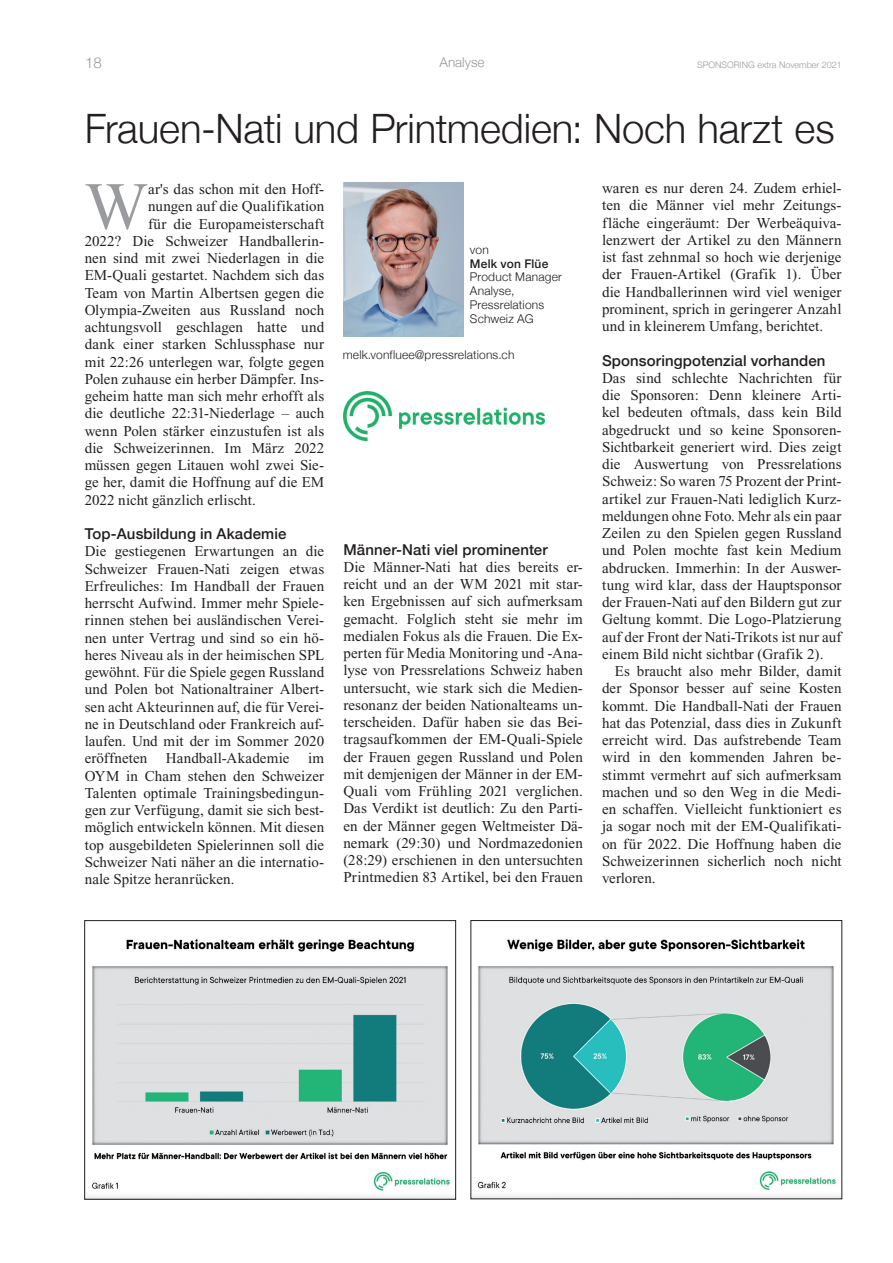
<style>
.page{position:relative;width:893px;height:1263px;background:#fff}
.page>*{position:absolute;margin:0;border:0;box-sizing:border-box;transform-origin:0 0}
.t1{font:67.05px "Times New Roman";color:#999b9e}
.t2{font:300 40.5px "Helvetica Neue";letter-spacing:-.005em;color:#231f20}
.t3{font:15px/17.2px "Times New Roman";letter-spacing:.005em;color:#231f20;text-align:justify}
.t4{font:500 15px "Helvetica Neue";letter-spacing:.01em;color:#231f20}
.t5{font:300 15px "Helvetica Neue";color:#999b9e}
.t6{font:300 13.5px "Helvetica Neue";color:#999b9e}
.t7{font:300 12px/13.8px "Helvetica Neue";letter-spacing:.015em;color:#231f20}
.t8{font:500 12px "Helvetica Neue";letter-spacing:.015em;color:#231f20}
.t9{font:300 9px "Helvetica Neue";color:#999b9e}
</style>
<div class="page">
<img style="left:344px;top:391px;width:201px;height:49px">
<img style="left:344px;top:182px;width:119px;height:154px">
<img style="left:86px;top:939px;width:368px;height:258px">
<div style="left:84px;top:920px;width:372px;height:279px;border:1px solid #231f20"></div>
<img style="left:472px;top:939px;width:368px;height:258px">
<p class="t5" style="left:85px;top:50px;width:18px">18</p>
<p class="t6" style="left:440px;top:52px;width:47px">Analyse</p>
<p class="t9" style="left:697px;top:57px;width:146px">SPONSORING extra November 2021</p>
<p class="t2" style="left:85px;top:96px;width:751px">Frauen-Nati und Printmedien: Noch harzt es</p>
<p class="t1" style="left:85px;top:170px;width:65px">W</p>
<p class="t3" style="left:148px;top:181px;width:178px">ar's das schon mit den Hoff-</p>
<p class="t3" style="left:148px;top:198px;width:178px">nungen auf die Qualifikation</p>
<p class="t3" style="left:148px;top:215px;width:178px">für die Europameisterschaft</p>
<p class="t3" style="left:85px;top:232px;width:241px">2022? Die Schweizer Handballerin-</p>
<p class="t3" style="left:85px;top:250px;width:241px">nen sind mit zwei Niederlagen in die</p>
<p class="t3" style="left:85px;top:267px;width:241px">EM-Quali gestartet. Nachdem sich das</p>
<p class="t3" style="left:85px;top:284px;width:241px">Team von Martin Albertsen gegen die</p>
<p class="t3" style="left:85px;top:301px;width:241px">Olympia-Zweiten aus Russland noch</p>
<p class="t3" style="left:85px;top:319px;width:241px">achtungsvoll geschlagen hatte und</p>
<p class="t3" style="left:85px;top:336px;width:241px">dank einer starken Schlussphase nur</p>
<p class="t3" style="left:85px;top:353px;width:241px">mit 22:26 unterlegen war, folgte gegen</p>
<p class="t3" style="left:85px;top:370px;width:241px">Polen zuhause ein herber Dämpfer. Ins-</p>
<p class="t3" style="left:85px;top:388px;width:241px">geheim hatte man sich mehr erhofft als</p>
<p class="t3" style="left:85px;top:405px;width:241px">die deutliche 22:31-Niederlage – auch</p>
<p class="t3" style="left:85px;top:422px;width:241px">wenn Polen stärker einzustufen ist als</p>
<p class="t3" style="left:85px;top:439px;width:241px">die Schweizerinnen. Im März 2022</p>
<p class="t3" style="left:85px;top:457px;width:241px">müssen gegen Litauen wohl zwei Sie-</p>
<p class="t3" style="left:85px;top:474px;width:241px">ge her, damit die Hoffnung auf die EM</p>
<p class="t3" style="left:85px;top:491px;width:173px">2022 nicht gänzlich erlischt.</p>
<p class="t4" style="left:85px;top:522px;width:203px">Top-Ausbildung in Akademie</p>
<p class="t3" style="left:85px;top:543px;width:241px">Die gestiegenen Erwartungen an die Schweizer Frauen-Nati zeigen etwas Erfreuliches: Im Handball der Frauen herrscht Aufwind. Immer mehr Spiele&shy;rinnen stehen bei ausländischen Verei&shy;nen unter Vertrag und sind so ein hö&shy;heres Niveau als in der heimischen SPL gewöhnt. Für die Spiele gegen Russland und Polen bot Nationaltrainer Albert&shy;sen acht Akteurinnen auf, die für Verei&shy;ne in Deutschland oder Frankreich auf&shy;laufen. Und mit der im Sommer 2020 eröffneten Handball-Akademie im OYM in Cham stehen den Schweizer Talenten optimale Trainingsbedingun&shy;gen zur Verfügung, damit sie sich best&shy;möglich entwickeln können. Mit diesen top ausgebildeten Spielerinnen soll die Schweizer Nati näher an die internatio&shy;nale Spitze heranrücken.</p>
<p class="t7" style="left:470px;top:242px;width:20px">von</p>
<p class="t8" style="left:470px;top:254px;width:80px">Melk von Flüe</p>
<p class="t7" style="left:470px;top:269px;width:93px">Product Manager<br>Analyse,</p>
<p class="t7" style="left:470px;top:297px;width:76px">Pressrelations<br>Schweiz AG</p>
<p class="t7" style="left:343px;top:347px;width:173px">melk.vonfluee@pressrelations.ch</p>
<p class="t4" style="left:343px;top:537px;width:206px">Männer-Nati viel prominenter</p>
<p class="t3" style="left:343px;top:558px;width:241px">Die Männer-Nati hat dies bereits er&shy;reicht und an der WM 2021 mit star&shy;ken Ergebnissen auf sich aufmerksam gemacht. Folglich steht sie mehr im medialen Fokus als die Frauen. Die Ex&shy;perten für Media Monitoring und -Ana&shy;lyse von Pressrelations Schweiz haben untersucht, wie stark sich die Medien&shy;resonanz der beiden Nationalteams un&shy;terscheiden. Dafür haben sie das Bei&shy;tragsaufkommen der EM-Quali-Spiele der Frauen gegen Russland und Polen mit demjenigen der Männer in der EM-Quali vom Frühling 2021 verglichen.<br>Das Verdikt ist deutlich: Zu den Parti&shy;en der Männer gegen Weltmeister Dä&shy;nemark (29:30) und Nordmazedonien (28:29) erschienen in den untersuchten Printmedien 83 Artikel, bei den Frauen</p>
<p class="t3" style="left:602px;top:179px;width:241px">waren es nur deren 24. Zudem erhiel&shy;ten die Männer viel mehr Zeitungs&shy;fläche eingeräumt: Der Werbeäquiva&shy;lenzwert der Artikel zu den Männern ist fast zehnmal so hoch wie derjenige der Frauen-Artikel (Grafik 1). Über die Handballerinnen wird viel weniger prominent, sprich in geringerer Anzahl und in kleinerem Umfang, berichtet.</p>
<p class="t4" style="left:602px;top:348px;width:225px">Sponsoringpotenzial vorhanden</p>
<p class="t3" style="left:602px;top:369px;width:241px">Das sind schlechte Nachrichten für die Sponsoren: Denn kleinere Arti&shy;kel bedeuten oftmals, dass kein Bild abgedruckt und so keine Sponsoren-Sichtbarkeit generiert wird. Dies zeigt die Auswertung von Pressrelations Schweiz: So waren 75 Prozent der Print&shy;artikel zur Frauen-Nati lediglich Kurz&shy;meldungen ohne Foto. Mehr als ein paar Zeilen zu den Spielen gegen Russland und Polen mochte fast kein Medium abdrucken. Immerhin: In der Auswer&shy;tung wird klar, dass der Hauptsponsor der Frauen-Nati auf den Bildern gut zur Geltung kommt. Die Logo-Platzierung auf der Front der Nati-Trikots ist nur auf einem Bild nicht sichtbar (Grafik 2).</p>
<p class="t3" style="left:602px;top:662px;width:241px;text-indent:13px">Es braucht also mehr Bilder, damit der Sponsor besser auf seine Kosten kommt. Die Handball-Nati der Frauen hat das Potenzial, dass dies in Zukunft erreicht wird. Das aufstrebende Team wird in den kommenden Jahren be&shy;stimmt vermehrt auf sich aufmerksam machen und so den Weg in die Medi&shy;en schaffen. Vielleicht funktioniert es ja sogar noch mit der EM-Qualifikati&shy;on für 2022. Die Hoffnung haben die Schweizerinnen sicherlich noch nicht verloren.</p>
</div>
